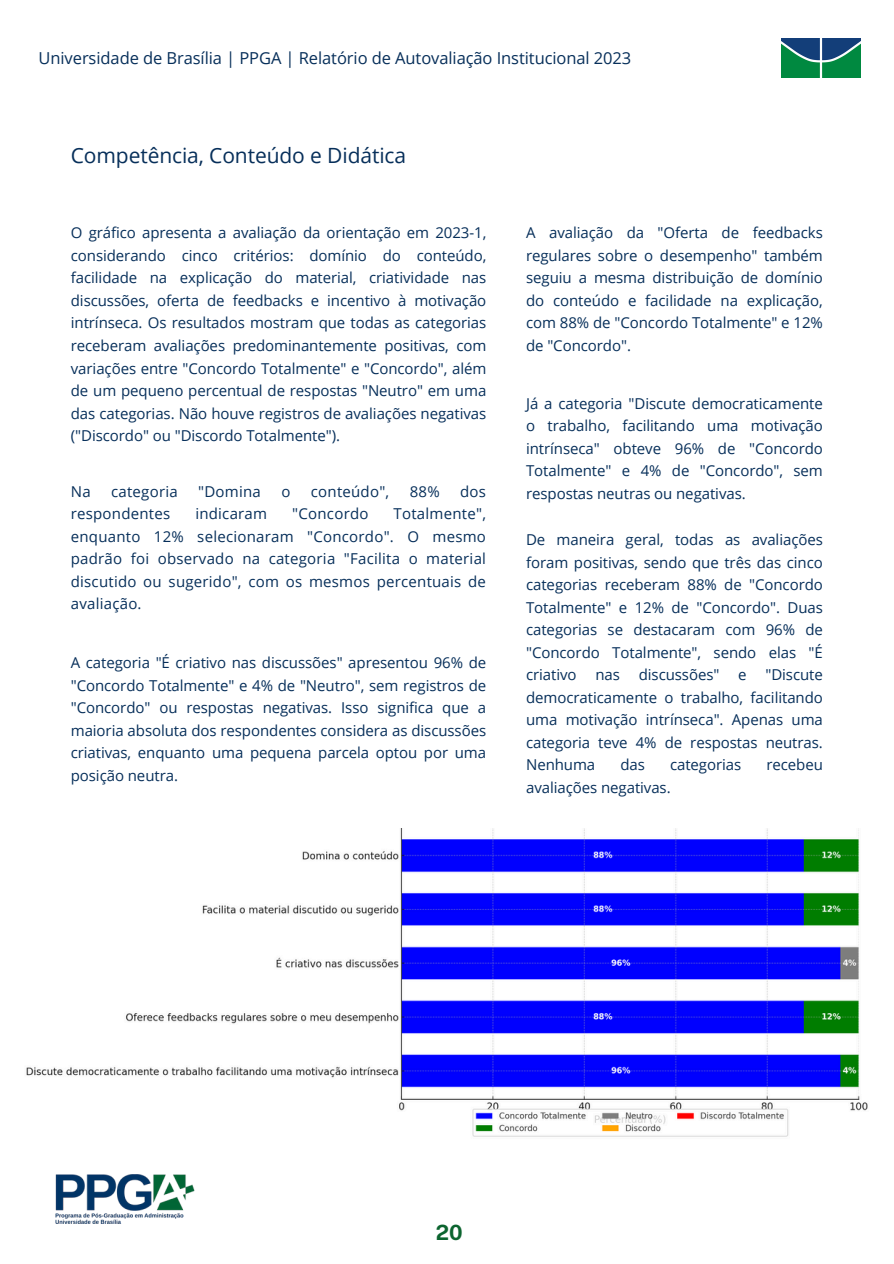
<style>
.page{position:relative;width:894px;height:1264px;background:#fff}
.page>*{position:absolute;margin:0;border:0;box-sizing:border-box;transform-origin:0 0}
.t1{font:21px "Open Sans";letter-spacing:-.005em;color:#072f5a}
.t2{font:700 21px "Public Sans";color:#0c642f}
.t3{font:16.5px "Open Sans";letter-spacing:-.005em;color:#072f5a}
.t4{font:15px/22.5px "Open Sans";letter-spacing:-.005em;color:#072f5a;text-align:justify}
.t5{font:15px "Open Sans";letter-spacing:.015em;color:#072f5a}
</style>
<div class="page">
<img style="left:781px;top:38px;width:79px;height:40px">
<img style="left:55px;top:1174px;width:140px;height:49px">
<img style="left:26px;top:828px;width:842px;height:309px">
<p class="t3" style="left:39px;top:46px;width:594px">Universidade de Brasília | PPGA | Relatório de Autovaliação Institucional 2023</p>
<p class="t1" style="left:71px;top:140px;width:337px">Competência, Conteúdo e Didática</p>
<p class="t4" style="left:71px;top:221px;width:417px">O gráfico apresenta a avaliação da orientação em 2023-1, considerando cinco critérios: domínio do conteúdo, facilidade na explicação do material, criatividade nas discussões, oferta de feedbacks e incentivo à motivação intrínseca. Os resultados mostram que todas as categorias receberam avaliações predominantemente positivas, com variações entre "Concordo Totalmente" e "Concordo", além de um pequeno percentual de respostas "Neutro" em uma das categorias. Não houve registros de avaliações negativas ("Discordo" ou "Discordo Totalmente").</p>
<h1 class="t4" style="left:71px;top:479px;width:21px">Na</h1>
<h1 class="t5" style="left:111px;top:480px;width:68px">categoria</h1>
<h1 class="t4" style="left:198px;top:479px;width:64px">"Domina</h1>
<h1 class="t4" style="left:281px;top:479px;width:11px">o</h1>
<h1 class="t5" style="left:311px;top:480px;width:80px">conteúdo",</h1>
<h1 class="t4" style="left:409px;top:479px;width:31px">88%</h1>
<h1 class="t4" style="left:460px;top:479px;width:27px">dos</h1>
<h1 class="t5" style="left:71px;top:503px;width:101px">respondentes</h1>
<h1 class="t5" style="left:195px;top:503px;width:73px">indicaram</h1>
<h1 class="t5" style="left:292px;top:503px;width:78px">"Concordo</h1>
<h1 class="t4" style="left:71px;top:502px;width:416px;text-indent:323px">Totalmente", enquanto 12% selecionaram "Concordo". O mesmo padrão foi observado na categoria "Facilita o material discutido ou sugerido", com os mesmos percentuais de avaliação.</h1>
<p class="t4" style="left:71px;top:651px;width:417px">A categoria "É criativo nas discussões" apresentou 96% de "Concordo Totalmente" e 4% de "Neutro", sem registros de "Concordo" ou respostas negativas. Isso significa que a maioria absoluta dos respondentes considera as discussões criativas, enquanto uma pequena parcela optou por uma posição neutra.</p>
<p class="t4" style="left:526px;top:221px;width:298px">A avaliação da "Oferta de feedbacks regulares sobre o desempenho" também seguiu a mesma distribuição de domínio do conteúdo e facilidade na explicação, com 88% de "Concordo Totalmente" e 12% de "Concordo".</p>
<p class="t4" style="left:526px;top:392px;width:298px">Já a categoria "Discute democraticamente o trabalho, facilitando uma motivação intrínseca" obteve 96% de "Concordo Totalmente" e 4% de "Concordo", sem respostas neutras ou negativas.</p>
<p class="t4" style="left:526px;top:528px;width:298px">De maneira geral, todas as avaliações foram positivas, sendo que três das cinco categorias receberam 88% de "Concordo Totalmente" e 12% de "Concordo". Duas categorias se destacaram com 96% de "Concordo Totalmente", sendo elas "É criativo</p>
<p class="t4" style="left:595px;top:663px;width:26px">nas</p>
<p class="t4" style="left:638px;top:663px;width:82px">discussões"</p>
<p class="t4" style="left:738px;top:663px;width:10px">e</p>
<p class="t4" style="left:526px;top:663px;width:298px;text-indent:239px">"Discute democraticamente o trabalho, facilitando uma motivação intrínseca". Apenas uma categoria teve 4% de respostas neutras.<br>Nenhuma</p>
<p class="t4" style="left:620px;top:753px;width:26px">das</p>
<p class="t4" style="left:670px;top:753px;width:73px">categorias</p>
<p class="t4" style="left:766px;top:753px;width:58px">recebeu</p>
<p class="t4" style="left:526px;top:775px;width:146px">avaliações negativas.</p>
<p class="t2" style="left:436px;top:1219px;width:28px">20</p>
</div>
